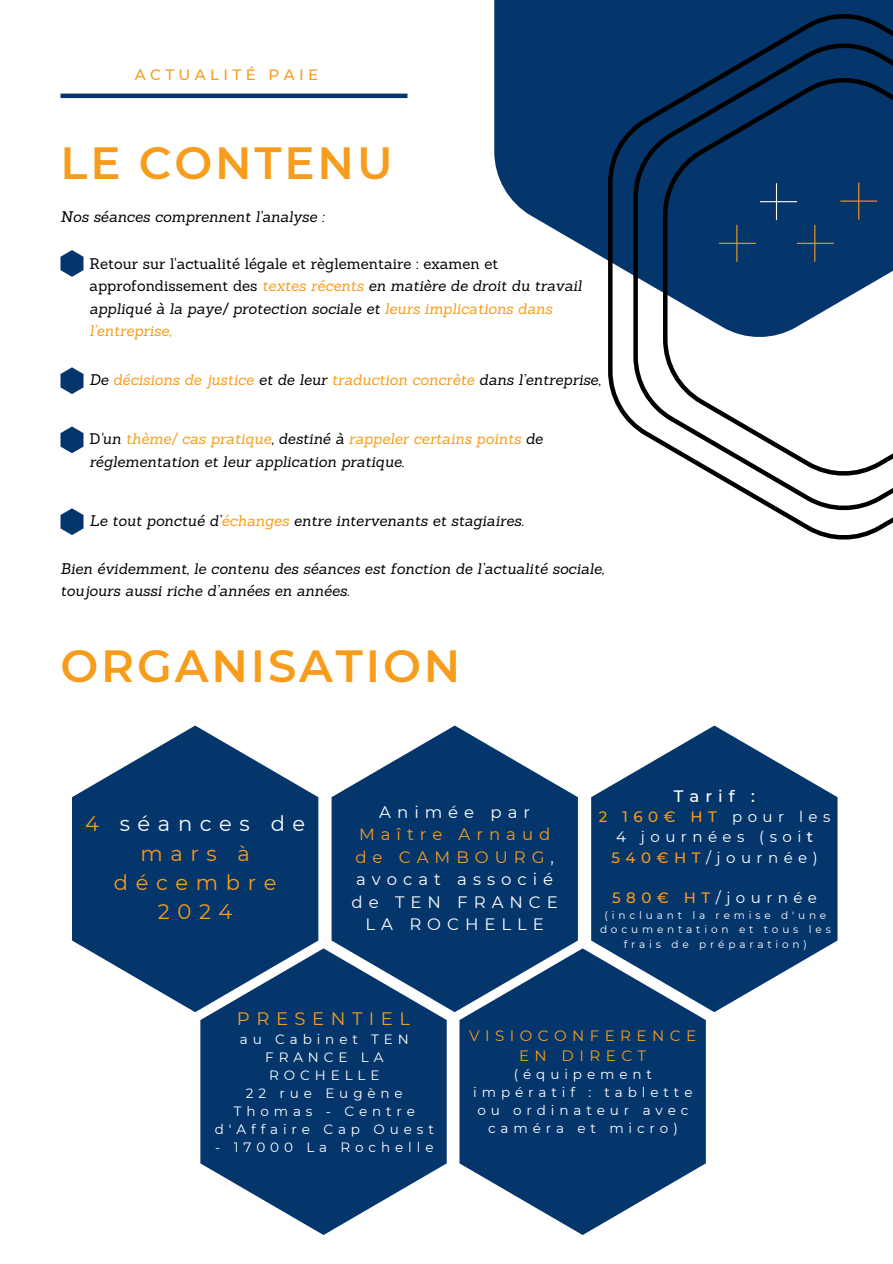
<style>
.page{position:relative;width:893px;height:1264px;background:#fff}
.page>*{position:absolute;margin:0;border:0;box-sizing:border-box;transform-origin:0 0}
.t1{font:600 45px "Montserrat";letter-spacing:.065em;color:#f89c1c}
.t2{font:21px/29.2px "Montserrat";letter-spacing:.36em;color:#f89c1c;text-align:center}
.t3{font:18px "Montserrat";letter-spacing:.36em;color:#f89c1c}
.t4{font:16.5px/22.5px "Montserrat";letter-spacing:.36em;color:#fff;text-align:center}
.t5{font:500 16.5px "Montserrat";letter-spacing:.36em;color:#fff}
.t6{font:italic 15px/22.5px "Sanchez";color:#000}
.t7{font:15px/22.5px "Sanchez";color:#000}
.t8{font:italic 15px "Sanchez";color:#f89c1c}
.t9{font:15px/20.2px "Montserrat";letter-spacing:.36em;color:#fff;text-align:center}
.t10{font:15px/20.2px "Montserrat";letter-spacing:.36em;color:#f89c1c;text-align:center}
.t11{font:500 15px "Montserrat";letter-spacing:.29em;color:#f89c1c}
.t12{font:13.5px/18px "Montserrat";letter-spacing:.36em;color:#fff;text-align:center}
.t13{font:10.5px/14.7px "Montserrat";letter-spacing:.36em;color:#fff;text-align:center}
.s1{font-style:italic;color:#f89c1c}
.s2{font-style:italic}
.s3{color:#000}
.s4{font-style:normal}
.s5{color:#f89c1c}
.s6{color:#fff}
.s7{font-weight:500;color:#f89c1c}
.s8{font-weight:500}
</style>
<div class="page">
<svg style="left:494px;top:0;width:398px;height:261px;background:#244f7e"></svg>
<svg style="left:608px;top:11px;width:284px;height:529px"></svg>
<svg style="left:633px;top:40px;width:259px;height:473px"></svg>
<svg style="left:663px;top:75px;width:229px;height:404px"></svg>
<hr style="left:60px;top:94px;width:347px;height:4px;background:#04356b">
<svg style="left:60px;top:250px;width:23px;height:27px"></svg>
<svg style="left:60px;top:367px;width:23px;height:27px"></svg>
<svg style="left:60px;top:426px;width:23px;height:27px"></svg>
<svg style="left:60px;top:508px;width:23px;height:27px"></svg>
<svg style="left:72px;top:725px;width:246px;height:287px;fill:#04356b"></svg>
<svg style="left:331px;top:725px;width:247px;height:287px;fill:#04356b"></svg>
<svg style="left:591px;top:725px;width:246px;height:287px;fill:#04356b"></svg>
<svg style="left:200px;top:948px;width:246px;height:286px;fill:#04356b"></svg>
<svg style="left:459px;top:948px;width:246px;height:286px;fill:#04356b"></svg>
<hr style="left:719px;top:243px;width:36px;height:1px;background:#f89c1c">
<hr style="left:736px;top:225px;width:1px;height:37px;background:#f89c1c">
<hr style="left:775px;top:183px;width:2px;height:37px;background:#fff">
<hr style="left:814px;top:225px;width:1px;height:37px;background:#f89c1c">
<hr style="left:796px;top:243px;width:37px;height:1px;background:#f89c1c">
<hr style="left:858px;top:183px;width:1px;height:36px;background:#f89c1c">
<hr style="left:840px;top:200px;width:37px;height:2px;background:#f89c1c">
<hr style="left:760px;top:201px;width:36px;height:1px;background:#fff">
<p class="t11" style="left:135px;top:65px;width:185px">ACTUALITÉ PAIE</p>
<p class="t1" style="left:60px;top:135px;width:333px">LE CONTENU</p>
<p class="t6" style="left:60px;top:206px;width:265px">Nos séances comprennent l'analyse :</p>
<p class="t7" style="left:89px;top:252px;width:494px">Retour sur l'actualité légale et règlementaire : examen et approfondissement des <span class="s1">textes récents</span> <span class="s2">en matière de droit du travail appliqué à la paye/ protection sociale et</span> <span class="s1">leurs implications dans l’entreprise,</span></p>
<p class="t8" style="left:89px;top:370px;width:513px"><span class="s3">De</span> décisions de justice <span class="s3">et de leur</span> traduction concrète <span class="s3">dans l’entreprise,</span></p>
<p class="t6" style="left:89px;top:428px;width:455px"><span class="s4">D</span>'un <span class="s5">thème/ cas pratique</span>, destiné à <span class="s5">rappeler certains points</span> de réglementation et leur application pratique.</p>
<p class="t6" style="left:89px;top:509px;width:436px">Le tout ponctué d’<span class="s5">échanges</span> entre intervenants et stagiaires.</p>
<p class="t6" style="left:60px;top:557px;width:545px">Bien évidemment, le contenu des séances est fonction de l’actualité sociale, toujours aussi riche d’années en années.</p>
<p class="t1" style="left:60px;top:638px;width:401px">ORGANISATION</p>
<p class="t2" style="left:85px;top:809px;width:222px">4 <span class="s6">séances de </span>mars à décembre<br>2024</p>
<p class="t4" style="left:351px;top:800px;width:208px">Animée par<br><span class="s5">Maître Arnaud de CAMBOURG</span>, avocat associé de TEN FRANCE<br>LA ROCHELLE</p>
<p class="t5" style="left:673px;top:785px;width:82px">Tarif :</p>
<p class="t9" style="left:598px;top:806px;width:233px"><span class="s7">2 160€ HT</span> pour les<br>4 journées (soi<span class="s8">t<br></span><span class="s7">540€HT</span>/journée)</p>
<p class="t9" style="left:612px;top:887px;width:206px"><span class="s7">580€ HT</span>/journée</p>
<p class="t13" style="left:600px;top:907px;width:232px">(incluant la remise d'une documentation et tous les frais de préparation)</p>
<p class="t3" style="left:237px;top:1007px;width:175px">PRESENTIEL</p>
<p class="t12" style="left:240px;top:1030px;width:170px">au Cabinet TEN<br>FRANCE LA<br>ROCHELLE</p>
<p class="t12" style="left:215px;top:1084px;width:220px">22 rue Eugène<br>Thomas - Centre d'Affaire Cap Ouest</p>
<p class="t12" style="left:215px;top:1138px;width:220px">- 17000 La Rochelle</p>
<p class="t10" style="left:469px;top:1025px;width:228px">VISIOCONFERENCE<br>EN DIRECT</p>
<p class="t12" style="left:473px;top:1065px;width:221px">(équipement impératif : tablette ou ordinateur avec caméra et micro)</p>
</div>
